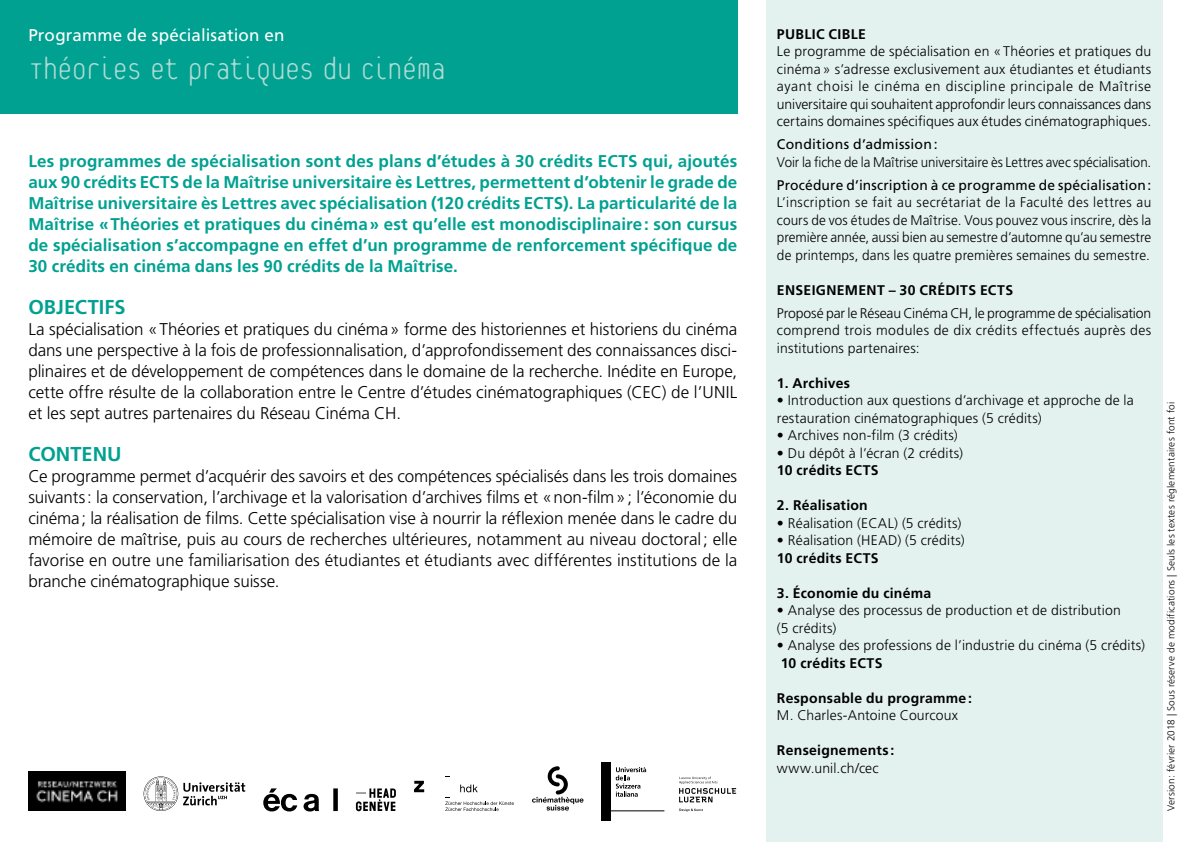
<style>
.page{position:relative;width:1191px;height:842px;background:#fff}
.page>*{position:absolute;margin:0;border:0;box-sizing:border-box;transform-origin:0 0}
.t1{font:100 34px "Platelet";letter-spacing:-.045em;color:#afdbd4}
.t2{font:700 20px "Frutiger LT Std";color:#00a191}
.t3{font:300 17px/21px "Frutiger LT Std";letter-spacing:-.005em;color:#000;text-align:justify}
.t4{font:700 17px/21px "Frutiger LT Std";letter-spacing:.005em;color:#00a191;text-align:justify}
.t5{font:17px "Frutiger LT Std";letter-spacing:.01em;color:#fff}
.t6{font:300 14px/17.6px "Frutiger LT Std";letter-spacing:.01em;color:#000;text-align:justify}
.t7{font:700 14px "Frutiger LT Std";letter-spacing:.02em;color:#000}
.t8{font:14px "Frutiger LT Std";letter-spacing:.01em;color:#000}
.t9{font:300 14px "Frutiger LT Std";letter-spacing:.01em;color:#000;scale:.95 1}
.t10{font:300 10px "Frutiger LT Std";letter-spacing:.015em;color:#000}
</style>
<div class="page">
<div style="left:0;top:0;width:737px;height:113px;background:#00a191"></div>
<div style="left:765px;top:0;width:397px;height:842px;background:#e3f2ef"></div>
<div style="left:601px;top:762px;width:10px;height:58px;background:#000"></div>
<hr style="left:601px;top:810px;width:63px;height:1px;background:#000">
<svg style="left:615px;top:767px;width:31px;height:30px"></svg>
<svg style="left:679px;top:777px;width:57px;height:25px"></svg>
<svg style="left:679px;top:808px;width:24px;height:4px"></svg>
<svg style="left:414px;top:781px;width:10px;height:11px"></svg>
<svg style="left:445px;top:785px;width:69px;height:26px"></svg>
<svg style="left:263px;top:788px;width:75px;height:23px"></svg>
<svg style="left:356px;top:788px;width:40px;height:23px"></svg>
<img style="left:28px;top:772px;width:98px;height:39px">
<svg style="left:144px;top:776px;width:101px;height:35px"></svg>
<svg style="left:532px;top:766px;width:51px;height:44px"></svg>
<p class="t5" style="left:28px;top:25px;width:258px">Programme de spécialisation en</p>
<h1 class="t1" style="left:28px;top:55px;width:419px">Théories et pratiques du cinéma</h1>
<p class="t4" style="left:28px;top:151px;width:710px">Les programmes de spécialisation sont des plans d’études à 30 crédits ECTS qui, ajoutés aux 90 crédits ECTS de la Maîtrise universitaire ès Lettres, permettent d’obtenir le grade de Maîtrise universitaire ès Lettres avec spécialisation (120 crédits ECTS). La particularité de la Maîtrise «Théories et pratiques du cinéma» est qu’elle est monodisciplinaire: son cursus de spécialisation s’accompagne en effet d’un programme de renforcement spécifique de 30 crédits en cinéma dans les 90 crédits de la Maîtrise.</p>
<h2 class="t2" style="left:28px;top:296px;width:99px">OBJECTIFS</h2>
<p class="t3" style="left:28px;top:319px;width:710px">La spécialisation «Théories et pratiques du cinéma» forme des historiennes et historiens du cinéma dans une perspective à la fois de professionnalisation, d’approfondissement des connaissances disci&shy;plinaires et de développement de compétences dans le domaine de la recherche. Inédite en Europe, cette offre résulte de la collaboration entre le Centre d’études cinématographiques (CEC) de l’UNIL et les sept autres partenaires du Réseau Cinéma CH.</p>
<h2 class="t2" style="left:28px;top:443px;width:95px">CONTENU</h2>
<p class="t3" style="left:28px;top:466px;width:710px">Ce programme permet d’acquérir des savoirs et des compétences spécialisés dans les trois domaines suivants: la conservation, l’archivage et la valorisation d’archives films et «non-film»; l’économie du cinéma; la réalisation de films. Cette spécialisation vise à nourrir la réflexion menée dans le cadre du mémoire de maîtrise, puis au cours de recherches ultérieures, notamment au niveau doctoral; elle favorise en outre une familiarisation des étudiantes et étudiants avec différentes institutions de la branche cinématographique suisse.</p>
<p class="t7" style="left:777px;top:26px;width:90px">PUBLIC CIBLE</p>
<p class="t6" style="left:777px;top:43px;width:376px">Le programme de spécialisation en «Théories et pratiques du cinéma» s’adresse exclusivement aux étudiantes et étudiants ayant choisi le cinéma en discipline principale de Maîtrise universitaire qui souhaitent approfondir leurs connaissances dans certains domaines spécifiques aux études cinématographiques.</p>
<p class="t8" style="left:777px;top:136px;width:162px">Conditions d’admission:</p>
<p class="t9" style="left:777px;top:154px;width:395px">Voir la fiche de la Maîtrise universitaire ès Lettres avec spécialisation.</p>
<p class="t8" style="left:777px;top:177px;width:376px">Procédure d’inscription à ce programme de spécialisation:</p>
<p class="t6" style="left:777px;top:194px;width:376px">L’inscription se fait au secrétariat de la Faculté des lettres au cours de vos études de Maîtrise. Vous pouvez vous inscrire, dès la première année, aussi bien au semestre d’automne qu’au semestre de printemps, dans les quatre premières semaines du semestre.</p>
<p class="t7" style="left:777px;top:282px;width:238px">ENSEIGNEMENT – 30 CRÉDITS ECTS</p>
<p class="t6" style="left:777px;top:304px;width:376px">Proposé par le Réseau Cinéma CH, le programme de spécialisation comprend trois modules de dix crédits effectués auprès des institutions partenaires:</p>
<p class="t7" style="left:777px;top:375px;width:75px">1. Archives</p>
<p class="t6" style="left:777px;top:392px;width:358px">• Introduction aux questions d’archivage et approche de la restauration cinématographiques (5 crédits)</p>
<p class="t6" style="left:777px;top:427px;width:182px">• Archives non-film (3 crédits)</p>
<p class="t6" style="left:777px;top:444px;width:187px">• Du dépôt à l’écran (2 crédits)</p>
<p class="t7" style="left:777px;top:462px;width:103px">10 crédits ECTS</p>
<p class="t7" style="left:777px;top:497px;width:92px">2. Réalisation</p>
<p class="t6" style="left:777px;top:514px;width:186px">• Réalisation (ECAL) (5 crédits)</p>
<p class="t6" style="left:777px;top:532px;width:189px">• Réalisation (HEAD) (5 crédits)</p>
<p class="t7" style="left:777px;top:550px;width:103px">10 crédits ECTS</p>
<p class="t7" style="left:777px;top:585px;width:156px">3. Économie du cinéma</p>
<p class="t6" style="left:777px;top:602px;width:345px">• Analyse des processus de production et de distribution (5 crédits)</p>
<p class="t6" style="left:777px;top:637px;width:369px">• Analyse des professions de l’industrie du cinéma (5 crédits)</p>
<p class="t7" style="left:781px;top:655px;width:103px">10 crédits ECTS</p>
<p class="t7" style="left:777px;top:690px;width:196px">Responsable du programme:</p>
<p class="t6" style="left:777px;top:707px;width:183px">M. Charles-Antoine Courcoux</p>
<p class="t7" style="left:777px;top:742px;width:119px">Renseignements:</p>
<p class="t6" style="left:777px;top:759px;width:103px">www.unil.ch/cec</p>
<p class="t10" style="left:1165px;top:811px;width:410px;rotate:-90deg">Version: février 2018 | Sous réserve de modifications | Seuls les textes réglementaires font foi</p>
</div>
